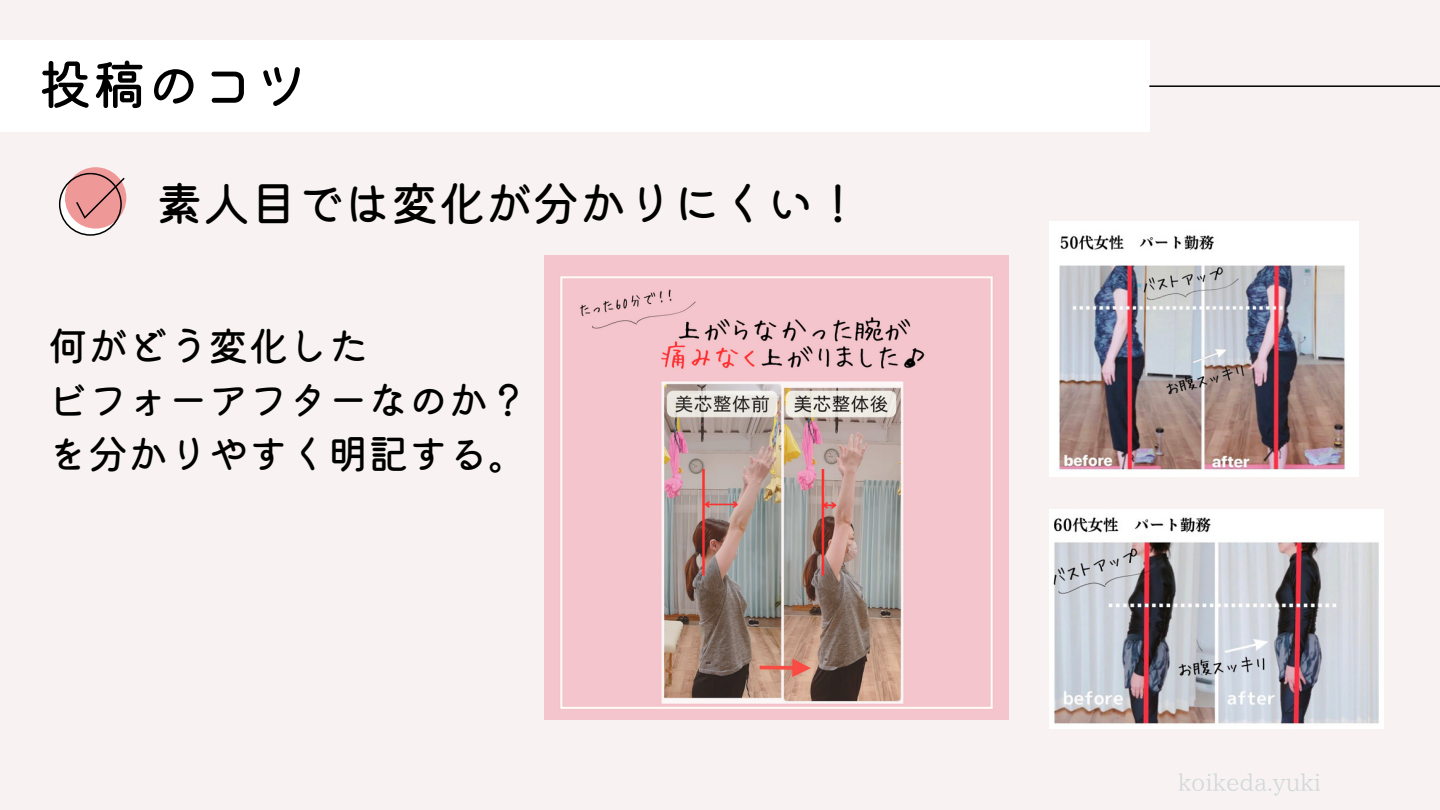
<style>
.page{position:relative;width:1440px;height:810px;background:#f8f3f2}
.page>*{position:absolute;margin:0;border:0;box-sizing:border-box;transform-origin:0 0}
.t1{font:500 54px "Kiwi Maru";color:#000}
.t2{font:500 47px "Kiwi Maru";color:#000}
.t3{font:500 40px/54px "Kiwi Maru";color:#000}
.t4{font:24px "IP Aex Mincho";color:#d1d7da}
</style>
<div class="page">
<div style="left:0;top:40px;width:1149px;height:92px;background:#fff"></div>
<hr style="left:1149px;top:85px;width:291px;height:2px;background:#000">
<img style="left:545px;top:255px;width:464px;height:465px">
<img style="left:1050px;top:222px;width:309px;height:255px">
<img style="left:1050px;top:509px;width:334px;height:220px">
<div style="left:65px;top:167px;width:61px;height:62px;background:#ef9898;border-radius:50%"></div>
<svg style="left:59px;top:173px;width:66px;height:62px"></svg>
<p class="t1" style="left:38px;top:42px;width:272px">投稿のコツ</p>
<h3 class="t2" style="left:156px;top:166px;width:707px">素人目では変化が分かりにくい！</h3>
<p class="t3" style="left:48px;top:317px;width:482px">何がどう変化した<br>ビフォーアフターなのか？を分かりやすく明記する。</p>
<p class="t4" style="left:1178px;top:770px;width:145px">koikeda.yuki</p>
</div>
